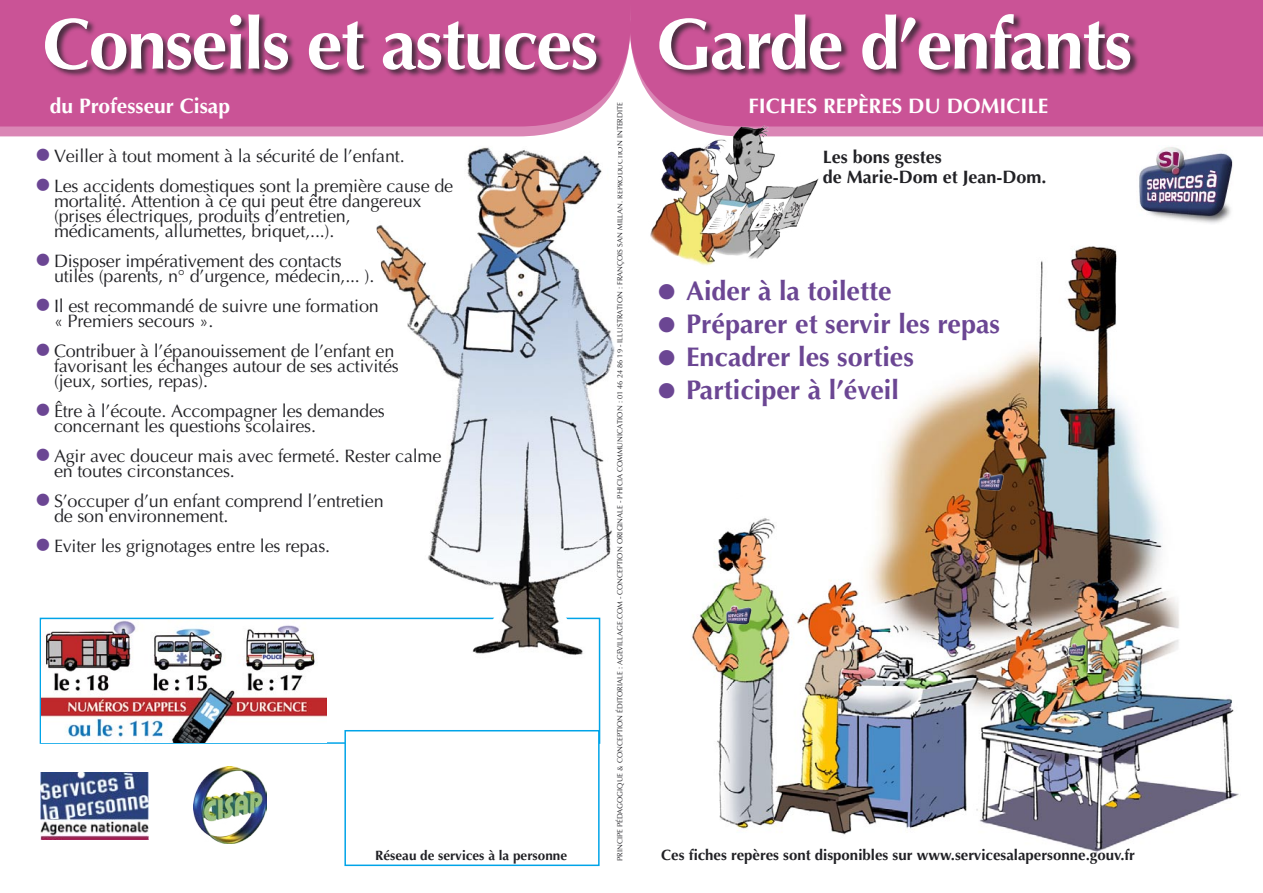
<style>
.page{position:relative;width:1263px;height:893px;background:#fff}
.page>*{position:absolute;margin:0;border:0;box-sizing:border-box;transform-origin:0 0}
.t1{font:700 72px "Optima";letter-spacing:-.025em;color:#fff}
.t2{font:45px "Optima";color:#6b4693}
.t3{font:36px "Optima";color:#6b4693}
.t4{font:700 27px "Optima";color:#6b4693}
.t5{font:700 21px "Optima";color:#fff}
.t6{font:18px/15px "Optima";letter-spacing:-.01em;color:#212125}
.t7{font:700 18px "Optima";color:#212125}
.t8{font:700 15px "Optima";color:#212125}
.t9{font:700 13.5px "Optima";color:#212125}
.t10{font:7.5px "Optima";color:#212125}
</style>
<div class="page">
<img style="left:692px;top:246px;width:547px;height:606px">
<img style="left:978px;top:472px;width:25px;height:21px">
<img style="left:726px;top:606px;width:25px;height:20px">
<div style="left:40px;top:618px;width:560px;height:126px;border:2px solid #00a4e8"></div>
<svg style="left:0;top:126px;width:573px;height:10px;background:#da86b5"></svg>
<svg style="left:823px;top:126px;width:440px;height:10px;background:#d983b3"></svg>
<div style="left:0;top:0;width:618px;height:126px;background:#ca5396"></div>
<div style="left:618px;top:0;width:645px;height:126px;background:#ca5396"></div>
<div style="left:658px;top:13px;width:482px;height:66px;background:#212125;opacity:.75"></div>
<div style="left:44px;top:13px;width:562px;height:66px;background:#212125;opacity:.75"></div>
<img style="left:41px;top:620px;width:285px;height:122px">
<img style="left:193px;top:767px;width:74px;height:76px">
<img style="left:40px;top:772px;width:108px;height:67px">
<img style="left:1139px;top:147px;width:94px;height:77px">
<img style="left:642px;top:125px;width:181px;height:143px">
<div style="left:345px;top:731px;width:254px;height:134px;background:#fff"></div>
<div style="left:344px;top:730px;width:256px;height:136px;border:2px solid #00a4e8"></div>
<img style="left:1068px;top:644px;width:17px;height:13px">
<img style="left:375px;top:147px;width:240px;height:511px">
<p class="t1" style="left:43px;top:2px;width:557px">Conseils et astuces</p>
<p class="t5" style="left:50px;top:94px;width:182px">du Professeur Cisap</p>
<p class="t10" style="left:615px;top:861px;width:760px;rotate:-90deg">PRINCIPE PÉDAGOGIQUE &amp; CONCEPTION ÉDITORIALE : AGEVILLAGE.COM - CONCEPTION ORIGINALE - PHICIA COMMUNICATION : 01 46 24 86 19 - ILLUSTRATION : FRANÇOIS SAN MILLAN. REPRODUCTION INTERDITE</p>
<p class="t6" style="left:54px;top:149px;width:352px">Veiller à tout moment à la sécurité de l’enfant.</p>
<p class="t6" style="left:54px;top:179px;width:401px">Les accidents domestiques sont la première cause de mortalité. Attention à ce qui peut être dangereux</p>
<p class="t6" style="left:54px;top:209px;width:298px">(prises électriques, produits d’entretien,</p>
<p class="t6" style="left:54px;top:224px;width:282px">médicaments, allumettes, briquet,...).</p>
<p class="t6" style="left:54px;top:254px;width:289px">Disposer impérativement des contacts</p>
<p class="t6" style="left:54px;top:269px;width:322px">utiles (parents, n° d’urgence, médecin,... ).</p>
<p class="t6" style="left:54px;top:299px;width:326px">Il est recommandé de suivre une formation</p>
<p class="t6" style="left:54px;top:314px;width:161px">« Premiers secours ».</p>
<p class="t6" style="left:54px;top:344px;width:342px">Contribuer à l’épanouissement de l’enfant en</p>
<p class="t6" style="left:54px;top:359px;width:346px">favorisant les échanges autour de ses activités</p>
<p class="t6" style="left:54px;top:374px;width:156px">(jeux, sorties, repas).</p>
<p class="t6" style="left:54px;top:404px;width:332px">Être à l’écoute. Accompagner les demandes</p>
<p class="t6" style="left:54px;top:419px;width:263px">concernant les questions scolaires.</p>
<p class="t6" style="left:54px;top:449px;width:389px">Agir avec douceur mais avec fermeté. Rester calme</p>
<p class="t6" style="left:54px;top:464px;width:182px">en toutes circonstances.</p>
<p class="t6" style="left:54px;top:494px;width:331px">S’occuper d’un enfant comprend l’entretien</p>
<p class="t6" style="left:54px;top:509px;width:176px">de son environnement.</p>
<p class="t6" style="left:54px;top:539px;width:278px">Eviter les grignotages entre les repas.</p>
<p class="t3" style="left:32px;top:134px;width:23px">•</p>
<p class="t3" style="left:32px;top:164px;width:23px">•</p>
<p class="t3" style="left:32px;top:239px;width:23px">•</p>
<p class="t3" style="left:32px;top:284px;width:23px">•</p>
<p class="t3" style="left:32px;top:329px;width:23px">•</p>
<p class="t3" style="left:32px;top:389px;width:23px">•</p>
<p class="t3" style="left:32px;top:434px;width:23px">•</p>
<p class="t3" style="left:32px;top:479px;width:23px">•</p>
<p class="t3" style="left:32px;top:524px;width:23px">•</p>
<p class="t9" style="left:375px;top:847px;width:193px">Réseau de services à la personne</p>
<p class="t1" style="left:656px;top:2px;width:478px">Garde d’enfants</p>
<p class="t5" style="left:748px;top:94px;width:301px">FICHES REPÈRES DU DOMICILE</p>
<p class="t7" style="left:823px;top:146px;width:121px">Les bons gestes</p>
<p class="t7" style="left:823px;top:166px;width:225px">de Marie-Dom et Jean-Dom.</p>
<p class="t2" style="left:653px;top:266px;width:29px">•</p>
<p class="t2" style="left:653px;top:299px;width:29px">•</p>
<p class="t2" style="left:653px;top:332px;width:29px">•</p>
<p class="t2" style="left:653px;top:365px;width:29px">•</p>
<p class="t4" style="left:686px;top:275px;width:207px">Aider à la toilette</p>
<p class="t4" style="left:686px;top:308px;width:315px">Préparer et servir les repas</p>
<p class="t4" style="left:686px;top:341px;width:229px">Encadrer les sorties</p>
<p class="t4" style="left:686px;top:374px;width:214px">Participer à l’éveil</p>
<p class="t8" style="left:661px;top:846px;width:475px">Ces fiches repères sont disponibles sur www.servicesalapersonne.gouv.fr</p>
</div>
